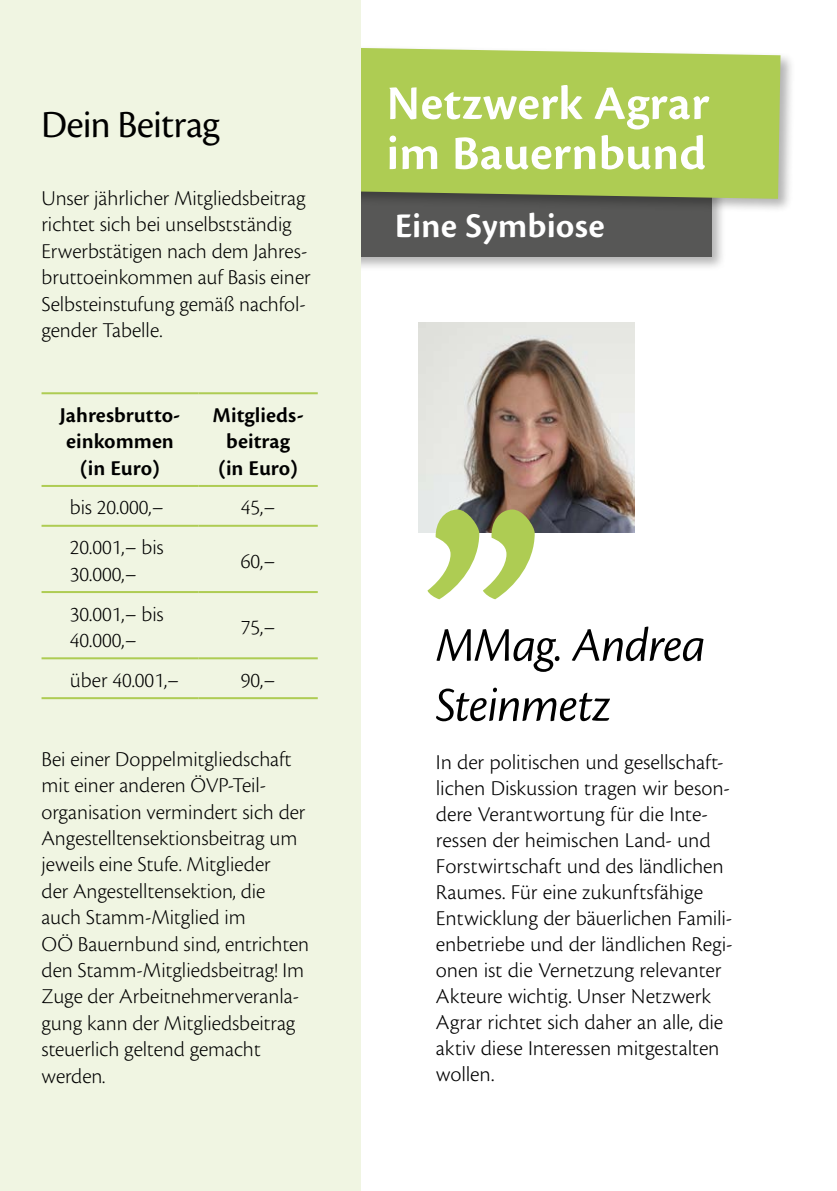
<style>
.page{position:relative;width:837px;height:1191px;background:#fff}
.page>*{position:absolute;margin:0;border:0;box-sizing:border-box;transform-origin:0 0}
.t1{font:50px/50px "Cronos Pro Semibold Capt";color:#fff}
.t2{font:50px/60px "Cronos Pro Disp It";letter-spacing:-.01em;color:#000}
.t3{font:40px "Cronos Pro Disp";letter-spacing:-.01em;color:#000}
.t4{font:36px "Cronos Pro Semibold Capt";color:#fff}
.t5{font:300 22px/26.4px "Cronos Pro";letter-spacing:-.005em;color:#000}
.t6{font:22px/26px "Cronos Pro Lt Capt";letter-spacing:-.005em;color:#000}
.t7{font:22px/26.4px "Cronos Pro Semibold Capt";color:#000;text-align:center}
</style>
<div class="page">
<div style="left:291px;top:169px;width:435px;height:103px;background:#000;opacity:.3"></div>
<div style="left:291px;top:172px;width:420px;height:85px;background:#575756"></div>
<div style="left:291px;top:43px;width:503px;height:171px;background:#000;opacity:.3"></div>
<svg style="left:360px;top:47px;width:420px;height:152px;background:#b0cb5c"></svg>
<div style="left:0;top:0;width:360px;height:1191px;background:#f0f5e2"></div>
<img style="left:419px;top:323px;width:215px;height:209px">
<svg style="left:427px;top:509px;width:107px;height:90px"></svg>
<hr style="left:42px;top:392px;width:156px;height:2px;background:#aecc53">
<hr style="left:198px;top:392px;width:119px;height:2px;background:#aecc53">
<hr style="left:42px;top:485px;width:156px;height:2px;background:#aecc53">
<hr style="left:198px;top:485px;width:119px;height:2px;background:#aecc53">
<hr style="left:42px;top:525px;width:156px;height:2px;background:#aecc53">
<hr style="left:198px;top:525px;width:119px;height:2px;background:#aecc53">
<hr style="left:42px;top:591px;width:156px;height:2px;background:#aecc53">
<hr style="left:198px;top:591px;width:119px;height:2px;background:#aecc53">
<hr style="left:42px;top:657px;width:156px;height:2px;background:#aecc53">
<hr style="left:198px;top:657px;width:119px;height:2px;background:#aecc53">
<hr style="left:42px;top:697px;width:156px;height:2px;background:#aecc53">
<hr style="left:198px;top:697px;width:119px;height:2px;background:#aecc53">
<h2 class="t3" style="left:42px;top:101px;width:179px">Dein Beitrag</h2>
<p class="t5" style="left:41px;top:185px;width:270px">Unser jährlicher Mitgliedsbeitrag richtet sich bei unselbstständig<br>Erwerbstätigen nach dem Jahres&shy;bruttoeinkommen auf Basis einer<br>Selbsteinstufung gemäß nachfol&shy;gender Tabelle.</p>
<p class="t7" style="left:60px;top:402px;width:122px">Jahresbrutto&shy;einkommen (in Euro)</p>
<p class="t7" style="left:212px;top:402px;width:93px">Mitglieds&shy;beitrag (in Euro)</p>
<p class="t5" style="left:70px;top:494px;width:95px">bis 20.000,–</p>
<p class="t5" style="left:241px;top:494px;width:36px">45,–</p>
<p class="t5" style="left:70px;top:534px;width:95px">20.001,– bis<br>30.000,–</p>
<p class="t5" style="left:241px;top:547px;width:36px">60,–</p>
<p class="t5" style="left:70px;top:600px;width:95px">30.001,– bis<br>40.000,–</p>
<p class="t5" style="left:241px;top:613px;width:36px">75,–</p>
<p class="t5" style="left:70px;top:666px;width:111px">über 40.001,–</p>
<p class="t5" style="left:241px;top:666px;width:36px">90,–</p>
<p class="t5" style="left:41px;top:745px;width:269px">Bei einer Doppelmitgliedschaft mit einer anderen ÖVP-Teil&shy;organisation vermindert sich der<br>Angestelltensektionsbeitrag um jeweils eine Stufe. Mitglieder<br>der Angestelltensektion, die auch Stamm-Mitglied im<br>OÖ Bauernbund sind, entrichten den Stamm-Mitgliedsbeitrag! Im<br>Zuge der Arbeitnehmerveranla&shy;gung kann der Mitgliedsbeitrag steuerlich geltend gemacht werden.</p>
<h1 class="t1" style="left:386px;top:79px;width:324px">Netzwerk Agrar im Bauernbund</h1>
<h3 class="t4" style="left:394px;top:205px;width:211px">Eine Symbiose</h3>
<h1 class="t2" style="left:436px;top:615px;width:271px">MMag. Andrea<br>Steinmetz</h1>
<p class="t6" style="left:436px;top:748px;width:298px">In der politischen und gesellschaft&shy;lichen Diskussion tragen wir beson&shy;dere Verantwortung für die Inte&shy;ressen der heimischen Land- und Forstwirtschaft und des ländlichen Raumes. Für eine zukunftsfähige Entwicklung der bäuerlichen Famili&shy;enbetriebe und der ländlichen Regi&shy;onen ist die Vernetzung relevanter Akteure wichtig. Unser Netzwerk Agrar richtet sich daher an alle, die aktiv diese Interessen mitgestalten wollen.</p>
</div>
